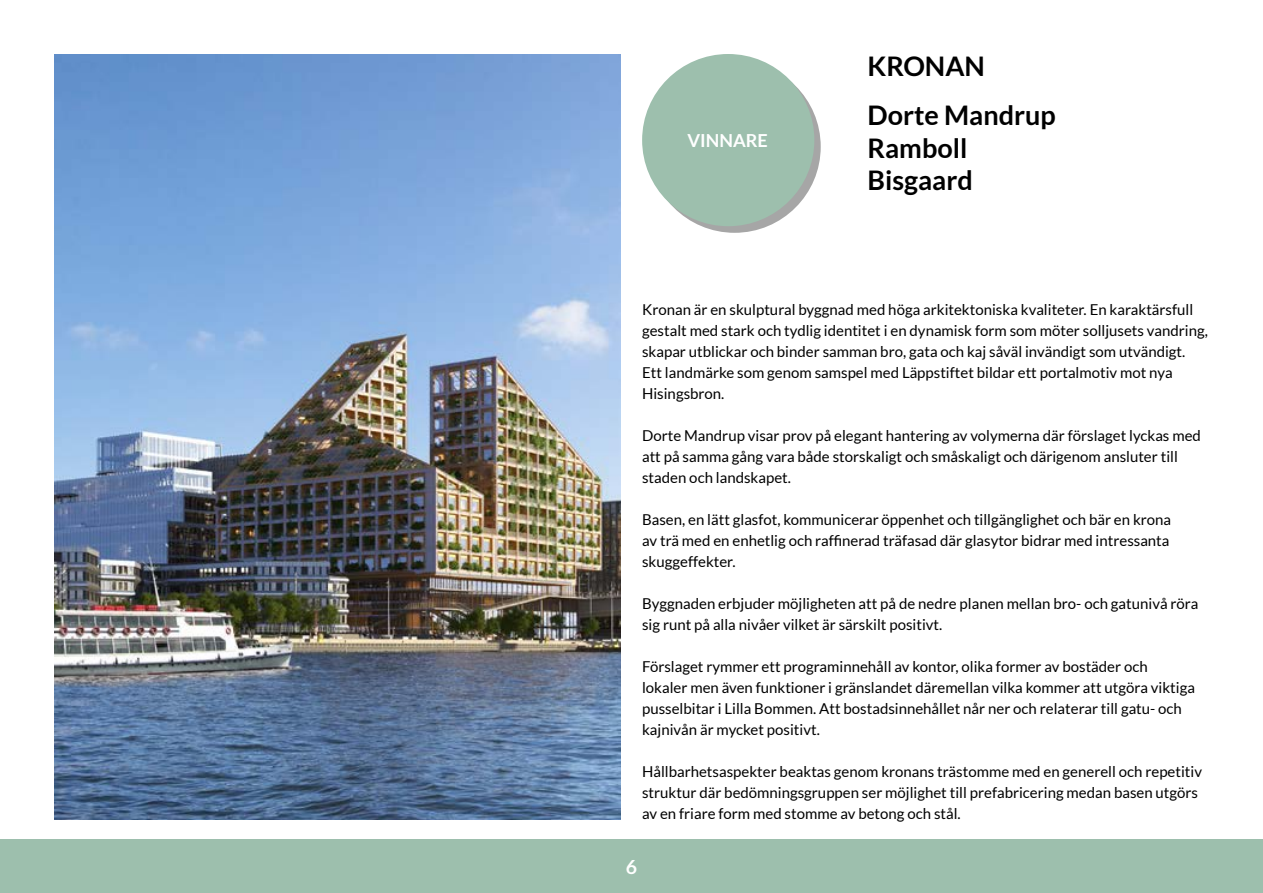
<style>
.page{position:relative;width:1263px;height:893px;background:#fff}
.page>*{position:absolute;margin:0;border:0;box-sizing:border-box;transform-origin:0 0}
.t1{font:700 27px/49.3px "Lato";color:#000}
.t2{font:700 19.5px "Lato";color:#fff}
.t3{font:700 18px "Lato";color:#fff}
.t4{font:15px/21px "Lato";color:#000}
</style>
<div class="page">
<div style="left:0;top:839px;width:1263px;height:54px;background:#9dbfad"></div>
<img style="left:54px;top:54px;width:567px;height:766px">
<svg style="left:648px;top:61px;width:173px;height:172px;background:#a9abaa"></svg>
<div style="left:642px;top:54px;width:172px;height:172px;background:#9dbfad;border-radius:50%"></div>
<p class="t3" style="left:687px;top:130px;width:82px">VINNARE</p>
<h1 class="t1" style="left:867px;top:41px;width:190px">KRONAN<br>Dorte Mandrup</h1>
<h1 class="t1" style="left:867px;top:131px;width:107px;line-height:32.4px">Ramboll<br>Bisgaard</h1>
<p class="t4" style="left:642px;top:299px;width:567px">Kronan är en skulptural byggnad med höga arkitektoniska kvaliteter. En karaktärsfull gestalt med stark och tydlig identitet i en dynamisk form som möter solljusets vandring, skapar utblickar och binder samman bro, gata och kaj såväl invändigt som utvändigt.<br>Ett landmärke som genom samspel med Läppstiftet bildar ett portalmotiv mot nya Hisingsbron.</p>
<p class="t4" style="left:642px;top:425px;width:560px">Dorte Mandrup visar prov på elegant hantering av volymerna där förslaget lyckas med att på samma gång vara både storskaligt och småskaligt och därigenom ansluter till staden och landskapet.</p>
<p class="t4" style="left:642px;top:509px;width:531px;text-align:justify">Basen, en lätt glasfot, kommunicerar öppenhet och tillgänglighet och bär en krona av trä med en enhetlig och raffinerad träfasad där glasytor bidrar med intressanta skuggeffekter.</p>
<p class="t4" style="left:642px;top:593px;width:558px">Byggnaden erbjuder möjligheten att på de nedre planen mellan bro- och gatunivå röra sig runt på alla nivåer vilket är särskilt positivt.</p>
<p class="t4" style="left:642px;top:656px;width:554px">Förslaget rymmer ett programinnehåll av kontor, olika former av bostäder och lokaler men även funktioner i gränslandet däremellan vilka kommer att utgöra viktiga pusselbitar i Lilla Bommen. Att bostadsinnehållet når ner och relaterar till gatu- och kajnivån är mycket positivt.</p>
<p class="t4" style="left:642px;top:761px;width:561px">Hållbarhetsaspekter beaktas genom kronans trästomme med en generell och repetitiv struktur där bedömningsgruppen ser möjlighet till prefabricering medan basen utgörs av en friare form med stomme av betong och stål.</p>
<h2 class="t2" style="left:626px;top:855px;width:13px">6</h2>
</div>
